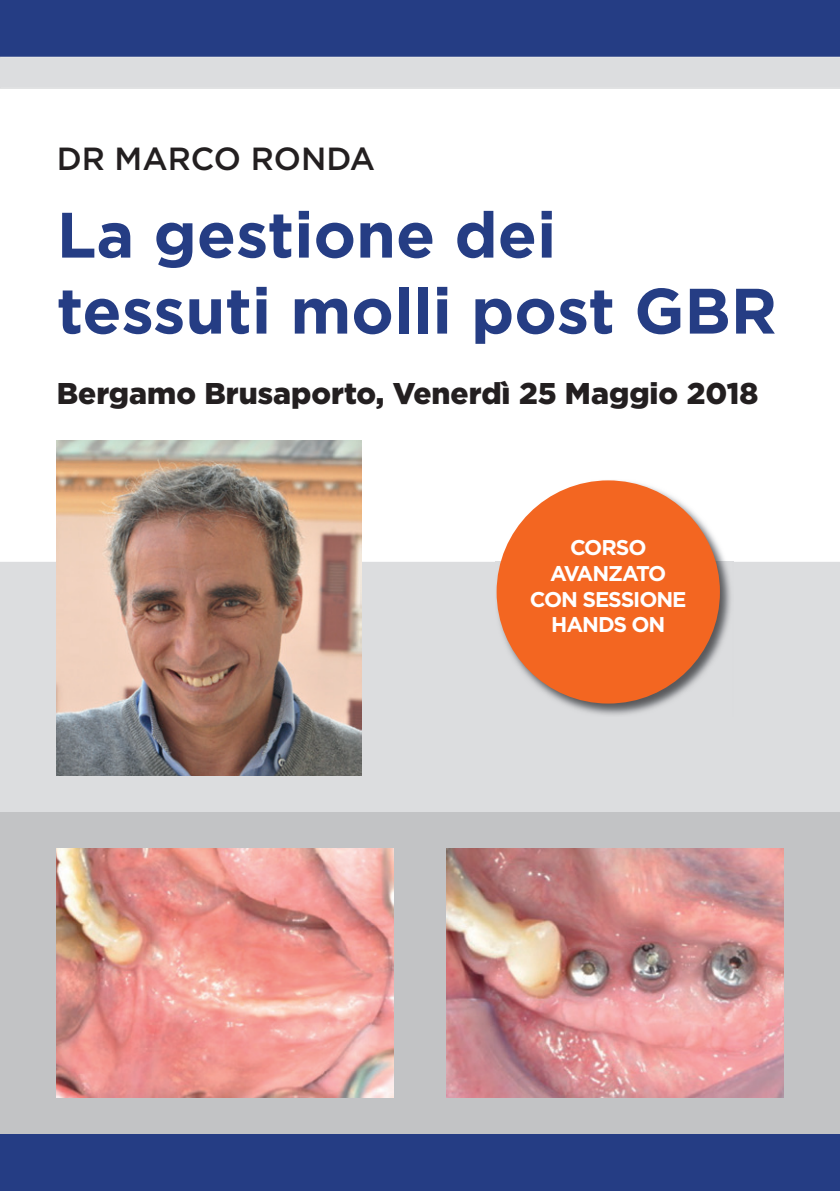
<style>
.page{position:relative;width:840px;height:1191px;background:#fff}
.page>*{position:absolute;margin:0;border:0;box-sizing:border-box;transform-origin:0 0}
.t1{font:700 64px/76px "Gotham";color:#253d84}
.t2{font:500 32px "Gotham";color:#231f20}
.t3{font:900 30px "Gotham";color:#231f20}
.t4{font:700 21.4px/25.6px "Gotham";letter-spacing:-.05em;color:#fff;text-align:center}
</style>
<div class="page">
<div style="left:0;top:562px;width:839px;height:250px;background:#dcdddf"></div>
<div style="left:0;top:812px;width:839px;height:322px;background:#c2c3c5"></div>
<div style="left:0;top:0;width:839px;height:57px;background:#253d84"></div>
<div style="left:0;top:57px;width:839px;height:32px;background:#dcdddf"></div>
<img style="left:57px;top:848px;width:336px;height:249px">
<img style="left:446px;top:848px;width:336px;height:249px">
<img style="left:57px;top:441px;width:304px;height:334px">
<img style="left:495px;top:480px;width:237px;height:236px">
<div style="left:496px;top:480px;width:223px;height:223px;background:#f36621;border-radius:50%"></div>
<div style="left:0;top:1134px;width:839px;height:57px;background:#253d84"></div>
<p class="t2" style="left:57px;top:138px;width:320px">DR MARCO RONDA</p>
<h1 class="t1" style="left:57px;top:196px;width:721px">La gestione dei tessuti molli post GBR</h1>
<p class="t3" style="left:57px;top:372px;width:702px">Bergamo Brusaporto, Venerdì 25 Maggio 2018</p>
<p class="t4" style="left:529px;top:535px;width:158px">CORSO<br>AVANZATO<br>CON SESSIONE<br>HANDS ON</p>
</div>
